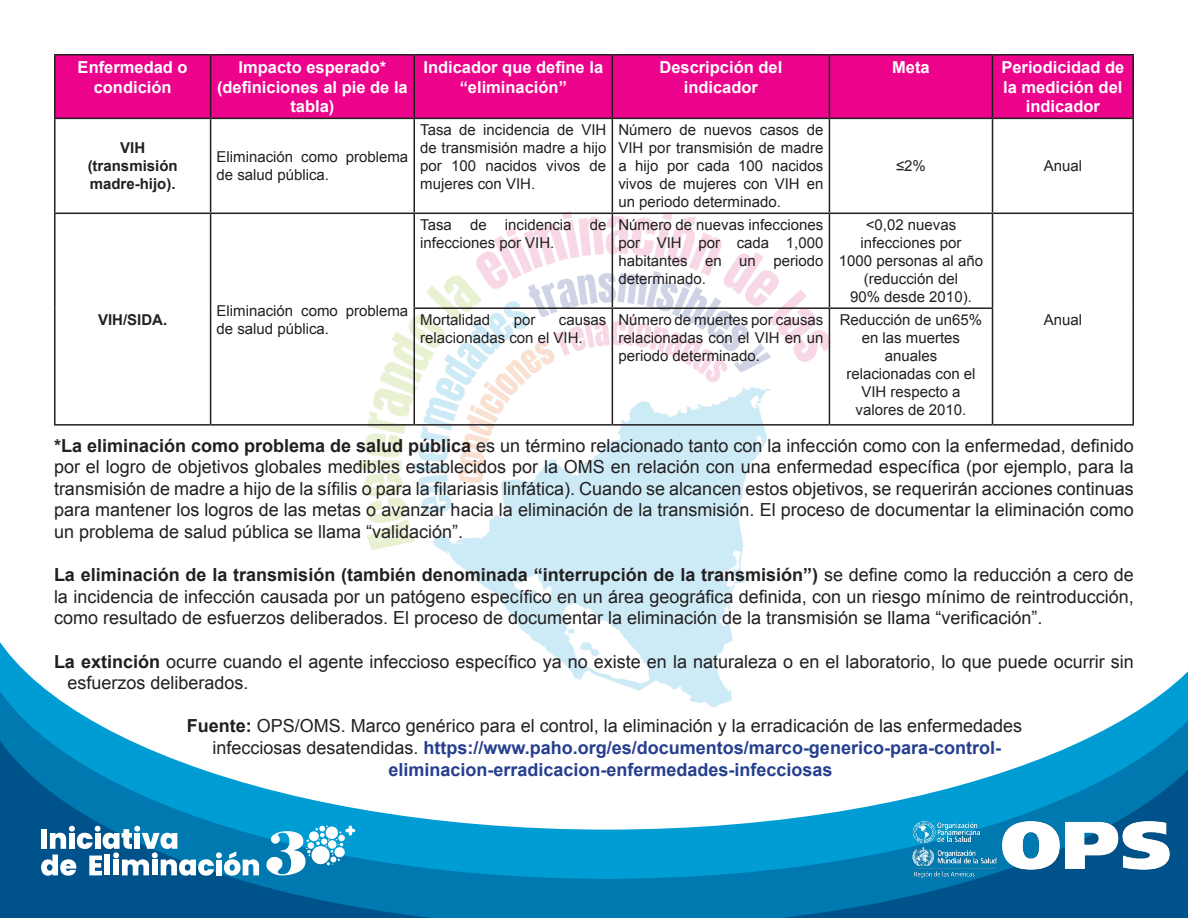
<style>
.page{position:relative;width:1188px;height:918px;background:#fff}
.page>*{position:absolute;margin:0;border:0;box-sizing:border-box;transform-origin:0 0}
.t1{font:18px/21.6px "Arial";color:#231f20;text-align:justify}
.t2{font:700 18px "Arial";color:#253f8e}
.t3{font:700 16.5px/19.8px "Arial";color:#fff;text-align:center}
.t4{font:15px/18px "Arial";color:#231f20;text-align:justify}
.t5{font:700 15px "Arial";color:#231f20}
.s1{font-weight:700}
.s2{font-weight:400;color:#231f20}
</style>
<div class="page">
<img style="left:344px;top:136px;width:500px;height:435px">
<svg style="left:467px;top:571px;width:278px;height:50px;fill:#cdebf6"></svg>
<svg style="left:0;top:621px;width:733px;height:49px"></svg>
<svg style="left:0;top:670px;width:1188px;height:248px"></svg>
<svg style="left:26px;top:826px;width:329px;height:58px"></svg>
<img style="left:869px;top:809px;width:319px;height:81px">
<div style="left:56px;top:56px;width:1076px;height:62px;background:#ed028c"></div>
<hr style="left:54px;top:54px;width:157px;height:2px;background:#231f20">
<hr style="left:54px;top:56px;width:2px;height:62px;background:#231f20">
<hr style="left:211px;top:54px;width:203px;height:2px;background:#231f20">
<hr style="left:210px;top:56px;width:1px;height:62px;background:#231f20">
<hr style="left:414px;top:54px;width:198px;height:2px;background:#231f20">
<hr style="left:414px;top:56px;width:1px;height:62px;background:#231f20">
<hr style="left:612px;top:54px;width:217px;height:2px;background:#231f20">
<hr style="left:612px;top:56px;width:1px;height:62px;background:#231f20">
<hr style="left:829px;top:54px;width:164px;height:2px;background:#231f20">
<hr style="left:829px;top:56px;width:1px;height:62px;background:#231f20">
<hr style="left:993px;top:54px;width:141px;height:2px;background:#231f20">
<hr style="left:992px;top:56px;width:1px;height:62px;background:#231f20">
<hr style="left:1132px;top:56px;width:2px;height:62px;background:#231f20">
<hr style="left:54px;top:118px;width:157px;height:1px;background:#231f20">
<hr style="left:54px;top:119px;width:2px;height:94px;background:#231f20">
<hr style="left:211px;top:118px;width:203px;height:1px;background:#231f20">
<hr style="left:210px;top:119px;width:1px;height:94px;background:#231f20">
<hr style="left:414px;top:118px;width:198px;height:1px;background:#231f20">
<hr style="left:414px;top:119px;width:1px;height:94px;background:#231f20">
<hr style="left:612px;top:118px;width:217px;height:1px;background:#231f20">
<hr style="left:612px;top:119px;width:1px;height:94px;background:#231f20">
<hr style="left:829px;top:118px;width:164px;height:1px;background:#231f20">
<hr style="left:829px;top:119px;width:1px;height:94px;background:#231f20">
<hr style="left:993px;top:118px;width:141px;height:1px;background:#231f20">
<hr style="left:992px;top:119px;width:1px;height:94px;background:#231f20">
<hr style="left:1132px;top:119px;width:2px;height:94px;background:#231f20">
<hr style="left:54px;top:213px;width:157px;height:1px;background:#231f20">
<hr style="left:54px;top:214px;width:2px;height:94px;background:#231f20">
<hr style="left:211px;top:213px;width:203px;height:1px;background:#231f20">
<hr style="left:210px;top:214px;width:1px;height:94px;background:#231f20">
<hr style="left:414px;top:213px;width:198px;height:1px;background:#231f20">
<hr style="left:414px;top:214px;width:1px;height:93px;background:#231f20">
<hr style="left:612px;top:213px;width:217px;height:1px;background:#231f20">
<hr style="left:612px;top:214px;width:1px;height:93px;background:#231f20">
<hr style="left:829px;top:213px;width:164px;height:1px;background:#231f20">
<hr style="left:829px;top:214px;width:1px;height:93px;background:#231f20">
<hr style="left:993px;top:213px;width:141px;height:1px;background:#231f20">
<hr style="left:992px;top:214px;width:1px;height:93px;background:#231f20">
<hr style="left:1132px;top:214px;width:2px;height:94px;background:#231f20">
<hr style="left:54px;top:308px;width:2px;height:116px;background:#231f20">
<hr style="left:210px;top:308px;width:1px;height:116px;background:#231f20">
<hr style="left:414px;top:307px;width:198px;height:2px;background:#231f20">
<hr style="left:414px;top:309px;width:1px;height:115px;background:#231f20">
<hr style="left:612px;top:307px;width:217px;height:2px;background:#231f20">
<hr style="left:612px;top:309px;width:1px;height:115px;background:#231f20">
<hr style="left:829px;top:307px;width:164px;height:2px;background:#231f20">
<hr style="left:829px;top:309px;width:1px;height:115px;background:#231f20">
<hr style="left:992px;top:309px;width:1px;height:115px;background:#231f20">
<hr style="left:1132px;top:308px;width:2px;height:116px;background:#231f20">
<hr style="left:54px;top:424px;width:157px;height:2px;background:#231f20">
<hr style="left:211px;top:424px;width:203px;height:2px;background:#231f20">
<hr style="left:414px;top:424px;width:198px;height:2px;background:#231f20">
<hr style="left:612px;top:424px;width:217px;height:2px;background:#231f20">
<hr style="left:829px;top:424px;width:164px;height:2px;background:#231f20">
<hr style="left:993px;top:424px;width:141px;height:2px;background:#231f20">
<p class="t3" style="left:78px;top:58px;width:112px">Enfermedad o</p>
<p class="t3" style="left:94px;top:77px;width:79px">condición</p>
<p class="t5" style="left:120px;top:138px;width:27px">VIH</p>
<p class="t5" style="left:88px;top:156px;width:92px">(transmisión</p>
<p class="t5" style="left:90px;top:174px;width:87px">madre-hijo).</p>
<p class="t3" style="left:239px;top:58px;width:149px">Impacto esperado*</p>
<p class="t3" style="left:217px;top:77px;width:192px">(definiciones al pie de la tabla)</p>
<p class="t4" style="left:217px;top:148px;width:193px">Eliminación como problema de salud pública.</p>
<p class="t3" style="left:423px;top:58px;width:181px">Indicador que define la “eliminación”</p>
<p class="t3" style="left:659px;top:58px;width:124px">Descripción del</p>
<p class="t3" style="left:684px;top:77px;width:76px">indicador</p>
<p class="t4" style="left:420px;top:121px;width:188px">Tasa de incidencia de VIH de transmisión madre a hijo por 100 nacidos vivos de mujeres con VIH.</p>
<p class="t4" style="left:618px;top:121px;width:207px">Número de nuevos casos de VIH por transmisión de madre a hijo por cada 100 nacidos vivos de mujeres con VIH en un periodo determinado.</p>
<p class="t3" style="left:892px;top:58px;width:39px">Meta</p>
<p class="t3" style="left:1001px;top:58px;width:124px">Periodicidad de</p>
<p class="t3" style="left:1003px;top:77px;width:121px">la medición del</p>
<p class="t3" style="left:1026px;top:97px;width:76px">indicador</p>
<p class="t4" style="left:896px;top:157px;width:31px">≤2%</p>
<p class="t4" style="left:1044px;top:157px;width:40px">Anual</p>
<p class="t4" style="left:420px;top:216px;width:188px">Tasa de incidencia de infecciones por VIH.</p>
<p class="t4" style="left:618px;top:216px;width:207px">Número de nuevas infecciones por VIH por cada 1,000 habitantes en un periodo determinado.</p>
<p class="t4" style="left:866px;top:216px;width:92px">&lt;0,02 nuevas</p>
<p class="t4" style="left:861px;top:234px;width:102px">infecciones por</p>
<p class="t4" style="left:839px;top:252px;width:146px;text-align:center">1000 personas al año (reducción del</p>
<p class="t4" style="left:850px;top:288px;width:123px">90% desde 2010).</p>
<p class="t5" style="left:98px;top:309px;width:71px">VIH/SIDA.</p>
<p class="t4" style="left:217px;top:301px;width:193px">Eliminación como problema de salud pública.</p>
<p class="t4" style="left:420px;top:311px;width:72px">Mortalidad</p>
<p class="t4" style="left:514px;top:311px;width:23px">por</p>
<p class="t4" style="left:559px;top:311px;width:49px">causas</p>
<p class="t4" style="left:1044px;top:310px;width:40px">Anual</p>
<p class="t4" style="left:420px;top:329px;width:164px">relacionadas con el VIH.</p>
<p class="t4" style="left:618px;top:311px;width:207px">Número de muertes por causas relacionadas con el VIH en un periodo determinado.</p>
<p class="t4" style="left:840px;top:311px;width:144px;text-align:center">Reducción de un65% en las muertes</p>
<p class="t4" style="left:885px;top:347px;width:54px">anuales</p>
<p class="t4" style="left:846px;top:365px;width:131px;text-align:center">relacionadas con el<br>VIH respecto a</p>
<p class="t4" style="left:856px;top:401px;width:112px">valores de 2010.</p>
<p class="t1" style="left:54px;top:435px;width:1081px"><span class="s1">*La eliminación como problema de salud pública</span> es un término relacionado tanto con la infección como con la enfermedad, definido por el logro de objetivos globales medibles establecidos por la OMS en relación con una enfermedad específica (por ejemplo, para la transmisión de madre a hijo de la sífilis o para la filariasis linfática). Cuando se alcancen estos objetivos, se requerirán acciones continuas para mantener los logros de las metas o avanzar hacia la eliminación de la transmisión. El proceso de documentar la eliminación como un problema de salud pública se llama “validación”.</p>
<p class="t1" style="left:54px;top:564px;width:1081px"><span class="s1">La eliminación de la transmisión (también denominada “interrupción de la transmisión”)</span> se define como la reducción a cero de la incidencia de infección causada por un patógeno específico en un área geográfica definida, con un riesgo mínimo de reintroducción, como resultado de esfuerzos deliberados. El proceso de documentar la eliminación de la transmisión se llama “verificación”.</p>
<p class="t1" style="left:68px;top:651px;width:1068px;text-indent:-14px"><span class="s1">La extinción</span> ocurre cuando el agente infeccioso específico ya no existe en la naturaleza o en el laboratorio, lo que puede ocurrir sin esfuerzos deliberados.</p>
<p class="t1" style="left:187px;top:715px;width:837px"><span class="s1">Fuente:</span> OPS/OMS. Marco genérico para el control, la eliminación y la erradicación de las enfermedades</p>
<p class="t2" style="left:212px;top:736px;width:790px"><span class="s2">infecciosas desatendidas.</span> https://www.paho.org/es/documentos/marco-generico-para-control-</p>
<p class="t2" style="left:388px;top:757px;width:446px">eliminacion-erradicacion-enfermedades-infecciosas</p>
</div>
